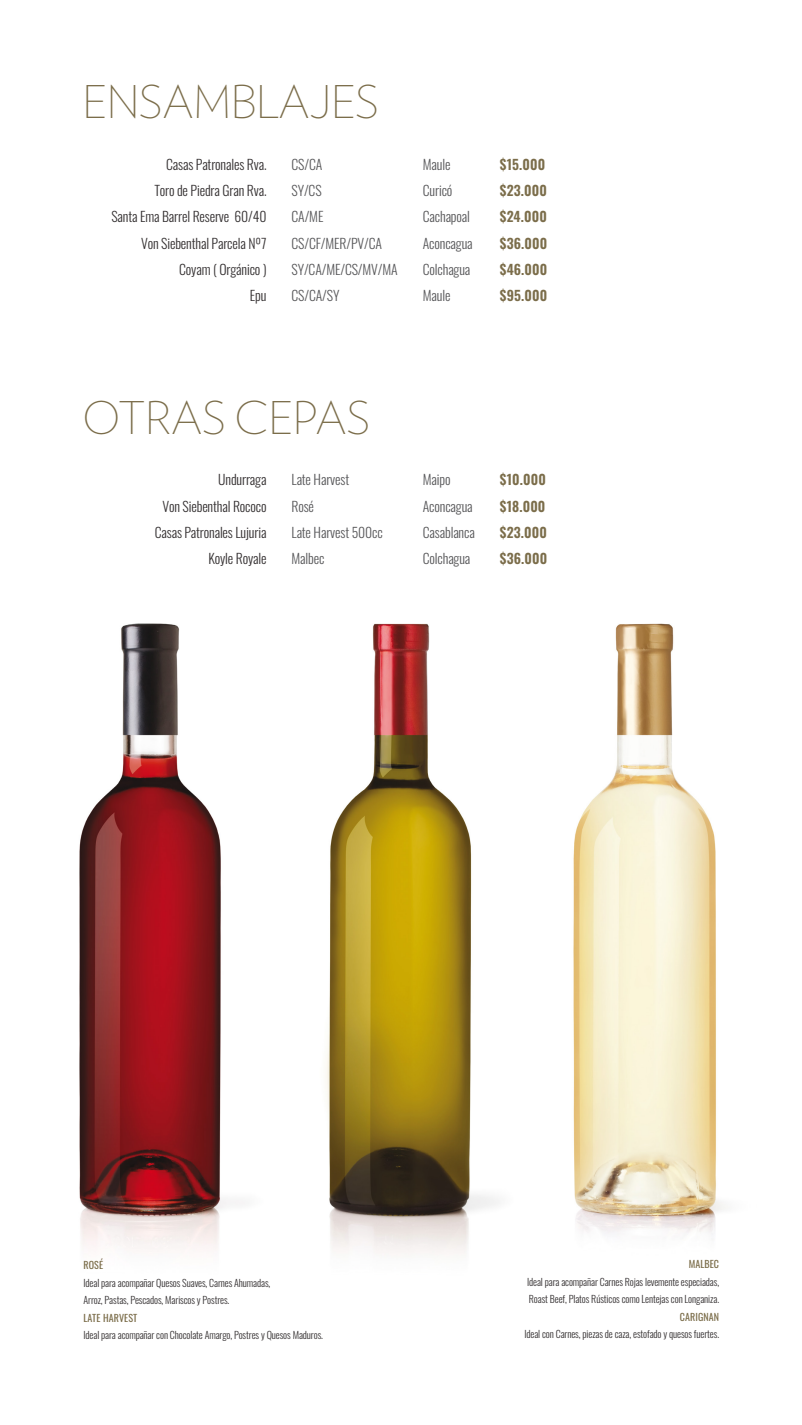
<style>
.page{position:relative;width:802px;height:1425px;background:#fff}
.page>*{position:absolute;margin:0;border:0;box-sizing:border-box;transform-origin:0 0}
.t1{font:200 45px "Verlag";letter-spacing:-.01em;color:#7b6d4a}
.t2{font:300 13.75px/26.2px "Oswald";letter-spacing:-.01em;color:#58585a}
.t3{font:300 13.75px/26.2px "Oswald";letter-spacing:-.01em;color:#343031;text-align:right}
.t4{font:600 13.75px/26.2px "Oswald";letter-spacing:.01em;color:#7b6d4a}
.t5{font:300 10px/17.5px "Oswald";letter-spacing:-.01em;color:#343031}
.t6{font:10px "Oswald";letter-spacing:.01em;color:#7b6d4a}
</style>
<div class="page">
<img style="left:79px;top:623px;width:647px;height:631px">
<h1 class="t1" style="left:82px;top:70px;width:298px">ENSAMBLAJES</h1>
<h2 class="t3" style="left:111px;top:150px;width:157px">Casas Patronales Rva.<br>Toro de Piedra Gran Rva.<br>Santa Ema Barrel Reserve 60/40<br>Von Siebenthal Parcela Nº7<br>Coyam ( Orgánico )<br>Epu</h2>
<h2 class="t2" style="left:291px;top:150px;width:108px">CS/CA<br>SY/CS<br>CA/ME<br>CS/CF/MER/PV/CA<br>SY/CA/ME/CS/MV/MA<br>CS/CA/SY</h2>
<h2 class="t2" style="left:423px;top:150px;width:51px">Maule<br>Curicó<br>Cachapoal<br>Aconcagua<br>Colchagua<br>Maule</h2>
<h2 class="t4" style="left:500px;top:152px;width:49px">$15.000 $23.000 $24.000 $36.000 $46.000 $95.000</h2>
<h1 class="t1" style="left:82px;top:385px;width:290px">OTRAS CEPAS</h1>
<h2 class="t3" style="left:155px;top:465px;width:113px">Undurraga<br>Von Siebenthal Rococo<br>Casas Patronales Lujuria<br>Koyle Royale</h2>
<h2 class="t2" style="left:291px;top:465px;width:93px">Late Harvest<br>Rosé<br>Late Harvest 500cc<br>Malbec</h2>
<h2 class="t2" style="left:423px;top:465px;width:53px">Maipo<br>Aconcagua<br>Casablanca<br>Colchagua</h2>
<h2 class="t4" style="left:500px;top:467px;width:49px">$10.000 $18.000 $23.000 $36.000</h2>
<p class="t6" style="left:83px;top:1256px;width:21px">ROSÉ</p>
<p class="t6" style="left:688px;top:1255px;width:32px">MALBEC</p>
<p class="t5" style="left:83px;top:1273px;width:188px">Ideal para acompañar Quesos Suaves, Carnes Ahumadas,<br>Arroz, Pastas, Pescados, Mariscos y Postres.</p>
<p class="t5" style="left:83px;top:1325px;width:241px">Ideal para acompañar con Chocolate Amargo, Postres y Quesos Maduros.</p>
<p class="t6" style="left:83px;top:1309px;width:55px">LATE HARVEST</p>
<p class="t5" style="left:527px;top:1272px;width:194px">Ideal para acompañar Carnes Rojas levemente especiadas,<br>Roast Beef, Platos Rústicos como Lentejas con Longaniza.</p>
<p class="t5" style="left:524px;top:1324px;width:196px">Ideal con Carnes, piezas de caza, estofado y quesos fuertes.</p>
<p class="t6" style="left:679px;top:1308px;width:41px">CARIGNAN</p>
</div>
